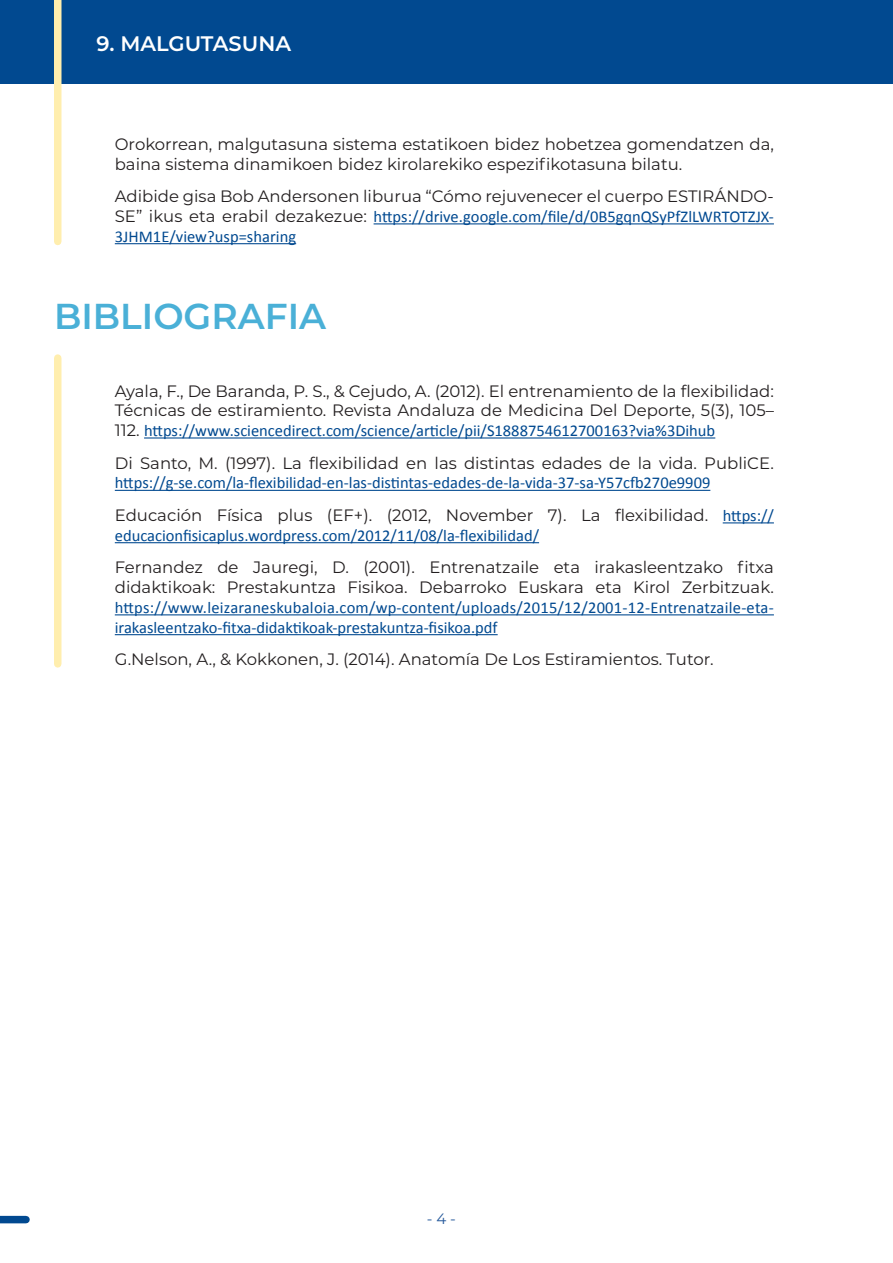
<style>
.page{position:relative;width:893px;height:1263px;background:#fff}
.page>*{position:absolute;margin:0;border:0;box-sizing:border-box;transform-origin:0 0}
.t1{font:600 36px "Montserrat";color:#4ab0d7}
.Heading_1{font:600 21px "Montserrat";color:#fff}
.t2{font:16.5px/19.8px "Montserrat";color:#231f20;text-align:justify}
.t3{font:16.5px/19.8px "Calibri";color:#014990}
.t4{font:15px "Montserrat";color:#275a9c}
.s1{font-family:"Calibri";color:#014990}
.s2{font-family:"Montserrat";color:#231f20}
</style>
<div class="page">
<div style="left:0;top:0;width:893px;height:84px;background:#014990"></div>
<div style="left:0;top:1216px;width:26px;height:7px;background:#014990"></div>
<hr style="left:144px;top:437px;width:571px;height:1px;background:#014990">
<hr style="left:115px;top:490px;width:595px;height:1px;background:#014990">
<hr style="left:723px;top:522px;width:51px;height:1px;background:#014990">
<hr style="left:115px;top:542px;width:424px;height:1px;background:#014990">
<hr style="left:115px;top:614px;width:659px;height:1px;background:#014990">
<hr style="left:115px;top:634px;width:383px;height:1px;background:#014990">
<hr style="left:374px;top:223px;width:400px;height:1px;background:#014990">
<hr style="left:115px;top:243px;width:181px;height:1px;background:#014990">
<div style="left:54px;top:358px;width:8px;height:306px;background:#ffeeae"></div>
<div style="left:54px;top:0;width:8px;height:241px;background:#ffeeae"></div>
<p class="Heading_1" style="left:97px;top:29px;width:196px">9. MALGUTASUNA</p>
<p class="t2" style="left:115px;top:134px;width:661px">Orokorrean, malgutasuna sistema estatikoen bidez hobetzea gomendatzen da, baina sistema dinamikoen bidez kirolarekiko espezifikotasuna bilatu.</p>
<p class="t2" style="left:115px;top:186px;width:661px">Adibide gisa Bob Andersonen liburua “Cómo rejuvenecer el cuerpo ESTIRÁNDO-SE” ikus eta erabil dezakezue: <span class="s1">https://drive.google.com/file/d/0B5gqnQSyPfZlLWRTOTZJX-3JHM1E/view?usp=sharing</span></p>
<p class="t1" style="left:54px;top:291px;width:274px">BIBLIOGRAFIA</p>
<p class="t2" style="left:115px;top:380px;width:661px">Ayala, F., De Baranda, P. S., &amp; Cejudo, A. (2012). El entrenamiento de la flexibilidad:<br>Técnicas de estiramiento. Revista Andaluza de Medicina Del Deporte, 5(3), 105– 112. <span class="s1">https://www.sciencedirect.com/science/article/pii/S1888754612700163?via%3Dihub</span></p>
<p class="t3" style="left:115px;top:453px;width:660px"><span class="s2">Di Santo, M. (1997). La flexibilidad en las distintas edades de la vida. PubliCE. </span>https://g-se.com/la-flexibilidad-en-las-distintas-edades-de-la-vida-37-sa-Y57cfb270e9909</p>
<p class="t3" style="left:115px;top:506px;width:661px"><span class="s2">Educación Física plus (EF+). (2012, November 7). La flexibilidad.</span> https:// educacionfisicaplus.wordpress.com/2012/11/08/la-flexibilidad/</p>
<p class="t3" style="left:115px;top:558px;width:661px;text-align:justify"><span class="s2">Fernandez de Jauregi, D. (2001). Entrenatzaile eta irakasleentzako fitxa didaktikoak: Prestakuntza Fisikoa. Debarroko Euskara eta Kirol Zerbitzuak. </span>https://www.leizaraneskubaloia.com/wp-content/uploads/2015/12/2001-12-Entrenatzaile-eta&shy;irakasleentzako-fitxa-didaktikoak-prestakuntza-fisikoa.pdf</p>
<p class="t2" style="left:115px;top:649px;width:600px">G.Nelson, A., &amp; Kokkonen, J. (2014). Anatomía De Los Estiramientos. Tutor.</p>
<p class="t4" style="left:427px;top:1208px;width:31px">- 4 -</p>
</div>
